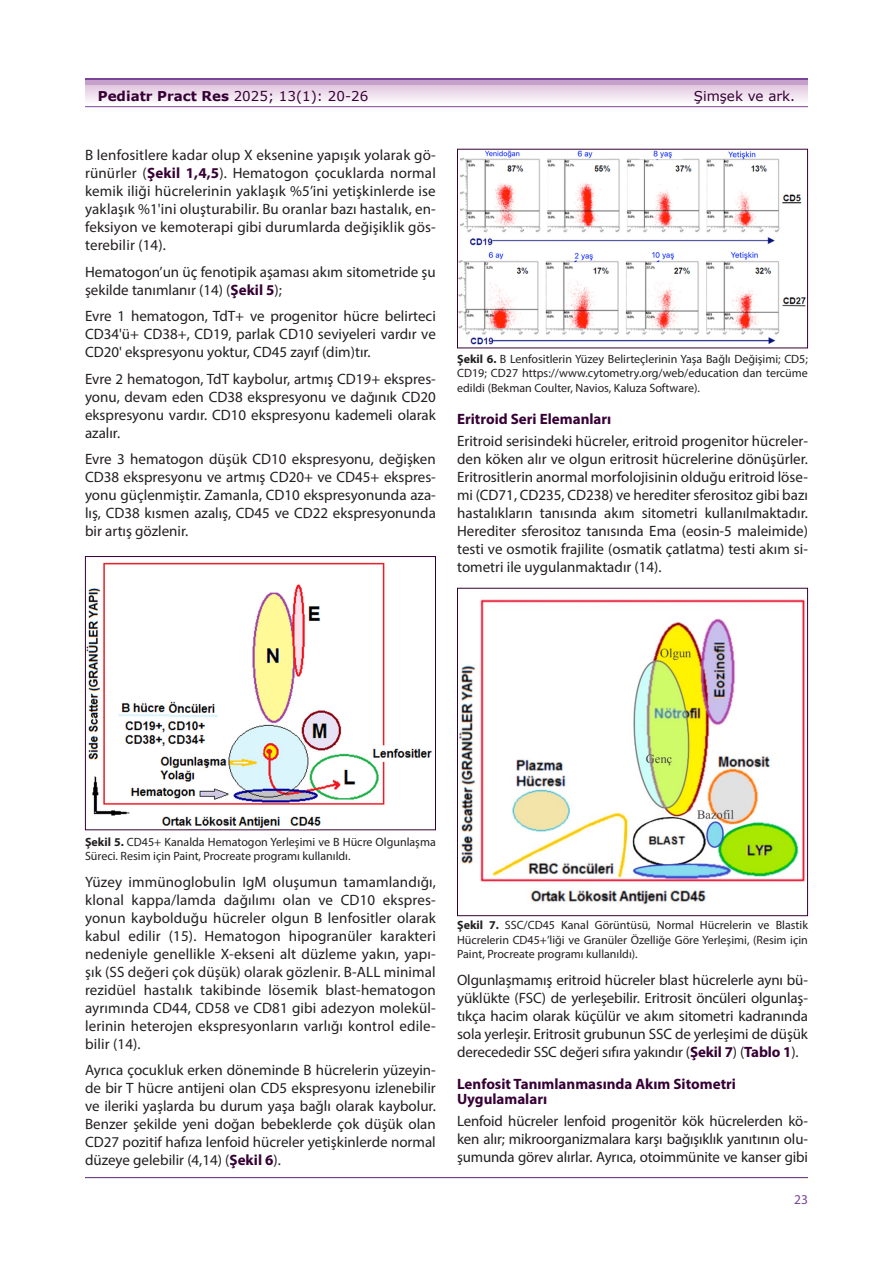
<style>
.page{position:relative;width:893px;height:1263px;background:#fff}
.page>*{position:absolute;margin:0;border:0;box-sizing:border-box;transform-origin:0 0}
.Ana_Metin{font:15px/18px "Myriad Pro";color:#231f20;text-align:justify}
.Ara_Başlıklar{font:700 15px/15px "Myriad Pro";color:#360035}
.t1{font:13.5px "Verdana";color:#360035}
.t2{font:13.5px "Myriad Pro";color:#7b4499}
.Tablo{font:12px/14.4px "Myriad Pro";color:#231f20;text-align:justify}
.s1{font-weight:700}
.s2{font-weight:700;color:#360035}
</style>
<div class="page">
<hr style="left:85px;top:79px;width:723px;height:2px;background:#7b4499">
<hr style="left:85px;top:81px;width:723px;height:4px;background:#c5a0cb">
<svg style="left:85px;top:85px;width:723px;height:16px;background:#ecdceb"></svg>
<hr style="left:85px;top:106px;width:723px;height:1px;background:#7b4499">
<hr style="left:85px;top:1177px;width:723px;height:1px;background:#7b4499">
<img style="left:87px;top:562px;width:346px;height:266px">
<div style="left:85px;top:556px;width:351px;height:274px;border:1px solid #360035"></div>
<img style="left:459px;top:151px;width:347px;height:194px">
<div style="left:457px;top:149px;width:351px;height:199px;border:1px solid #360035"></div>
<img style="left:459px;top:599px;width:347px;height:306px">
<div style="left:457px;top:588px;width:351px;height:328px;border:1px solid #360035"></div>
<p class="t1" style="left:98px;top:87px;width:272px"><span class="s1">Pediatr Pract Res</span> 2025; 13(1): 20-26</p>
<p class="t1" style="left:694px;top:87px;width:103px">Şimşek ve ark.</p>
<p class="Ana_Metin" style="left:85px;top:146px;width:352px">B lenfositlere kadar olup X eksenine yapışık yolarak gö&shy;rünürler (<span class="s2">Şekil 1,4,5</span>). Hematogon çocuklarda normal kemik iliği hücrelerinin yaklaşık %5’ini yetişkinlerde ise yaklaşık %1'ini oluşturabilir. Bu oranlar bazı hastalık, en&shy;feksiyon ve kemoterapi gibi durumlarda değişiklik gös&shy;terebilir (14).</p>
<p class="Ana_Metin" style="left:85px;top:262px;width:352px">Hematogon’un üç fenotipik aşaması akım sitometride şu şekilde tanımlanır (14) (<span class="s2">Şekil 5</span>);</p>
<p class="Ana_Metin" style="left:85px;top:307px;width:352px">Evre 1 hematogon, TdT+ ve progenitor hücre belirteci CD34'ü+ CD38+, CD19, parlak CD10 seviyeleri vardır ve CD20' ekspresyonu yoktur, CD45 zayıf (dim)tır.</p>
<p class="Ana_Metin" style="left:85px;top:369px;width:352px">Evre 2 hematogon, TdT kaybolur, artmış CD19+ ekspres&shy;yonu, devam eden CD38 ekspresyonu ve dağınık CD20 ekspresyonu vardır. CD10 ekspresyonu kademeli olarak azalır.</p>
<p class="Ana_Metin" style="left:85px;top:450px;width:352px">Evre 3 hematogon düşük CD10 ekspresyonu, değişken CD38 ekspresyonu ve artmış CD20+ ve CD45+ ekspres&shy;yonu güçlenmiştir. Zamanla, CD10 ekspresyonunda aza&shy;lış, CD38 kısmen azalış, CD45 ve CD22 ekspresyonunda bir artış gözlenir.</p>
<p class="Tablo" style="left:457px;top:352px;width:352px"><span class="s1">Şekil 6.</span> B Lenfositlerin Yüzey Belirteçlerinin Yaşa Bağlı Değişimi; CD5; CD19; CD27 https://www.cytometry.org/web/education dan tercüme edildi (Bekman Coulter, Navios, Kaluza Software).</p>
<p class="Ara_Başlıklar" style="left:457px;top:411px;width:156px">Eritroid Seri Elemanları</p>
<p class="Ana_Metin" style="left:457px;top:432px;width:352px">Eritroid serisindeki hücreler, eritroid progenitor hücreler&shy;den köken alır ve olgun eritrosit hücrelerine dönüşürler.<br>Eritrositlerin anormal morfolojisinin olduğu eritroid löse&shy;mi (CD71, CD235, CD238) ve herediter sferositoz gibi bazı hastalıkların tanısında akım sitometri kullanılmaktadır.<br>Herediter sferositoz tanısında Ema (eosin-5 maleimide) testi ve osmotik frajilite (osmatik çatlatma) testi akım si&shy;tometri ile uygulanmaktadır (14).</p>
<p class="Tablo" style="left:85px;top:834px;width:352px"><span class="s1">Şekil 5.</span> CD45+ Kanalda Hematogon Yerleşimi ve B Hücre Olgunlaşma<br>Süreci. Resim için Paint, Procreate programı kullanıldı.</p>
<p class="Ana_Metin" style="left:85px;top:872px;width:352px">Yüzey immünoglobulin IgM oluşumun tamamlandığı, klonal kappa/lamda dağılımı olan ve CD10 ekspres&shy;yonun kaybolduğu hücreler olgun B lenfositler olarak kabul edilir (15). Hematogon hipogranüler karakteri nedeniyle genellikle X-ekseni alt düzleme yakın, yapı&shy;şık (SS değeri çok düşük) olarak gözlenir. B-ALL minimal rezidüel hastalık takibinde lösemik blast-hematogon ayrımında CD44, CD58 ve CD81 gibi adezyon molekül&shy;lerinin heterojen ekspresyonların varlığı kontrol edile&shy;bilir (14).</p>
<p class="Ana_Metin" style="left:85px;top:1061px;width:352px">Ayrıca çocukluk erken döneminde B hücrelerin yüzeyin&shy;de bir T hücre antijeni olan CD5 ekspresyonu izlenebilir ve ileriki yaşlarda bu durum yaşa bağlı olarak kaybolur.<br>Benzer şekilde yeni doğan bebeklerde çok düşük olan CD27 pozitif hafıza lenfoid hücreler yetişkinlerde normal düzeye gelebilir (4,14) (<span class="s2">Şekil 6</span>).</p>
<p class="Tablo" style="left:457px;top:918px;width:352px"><span class="s1">Şekil 7.</span> SSC/CD45 Kanal Görüntüsü, Normal Hücrelerin ve Blastik Hücrelerin CD45+’liği ve Granüler Özelliğe Göre Yerleşimi, (Resim için Paint, Procreate programı kullanıldı).</p>
<p class="Ana_Metin" style="left:457px;top:970px;width:352px">Olgunlaşmamış eritroid hücreler blast hücrelerle aynı bü&shy;yüklükte (FSC) de yerleşebilir. Eritrosit öncüleri olgunlaş&shy;tıkça hacim olarak küçülür ve akım sitometri kadranında sola yerleşir. Eritrosit grubunun SSC de yerleşimi de düşük derecededir SSC değeri sıfıra yakındır (<span class="s2">Şekil 7</span>) (<span class="s2">Tablo 1</span>).</p>
<p class="Ara_Başlıklar" style="left:457px;top:1075px;width:280px">Lenfosit Tanımlanmasında Akım Sitometri<br>Uygulamaları</p>
<p class="Ana_Metin" style="left:457px;top:1111px;width:352px">Lenfoid hücreler lenfoid progenitör kök hücrelerden kö&shy;ken alır; mikroorganizmalara karşı bağışıklık yanıtının olu&shy;şumunda görev alırlar. Ayrıca, otoimmünite ve kanser gibi</p>
<p class="t2" style="left:794px;top:1191px;width:15px">23</p>
</div>
